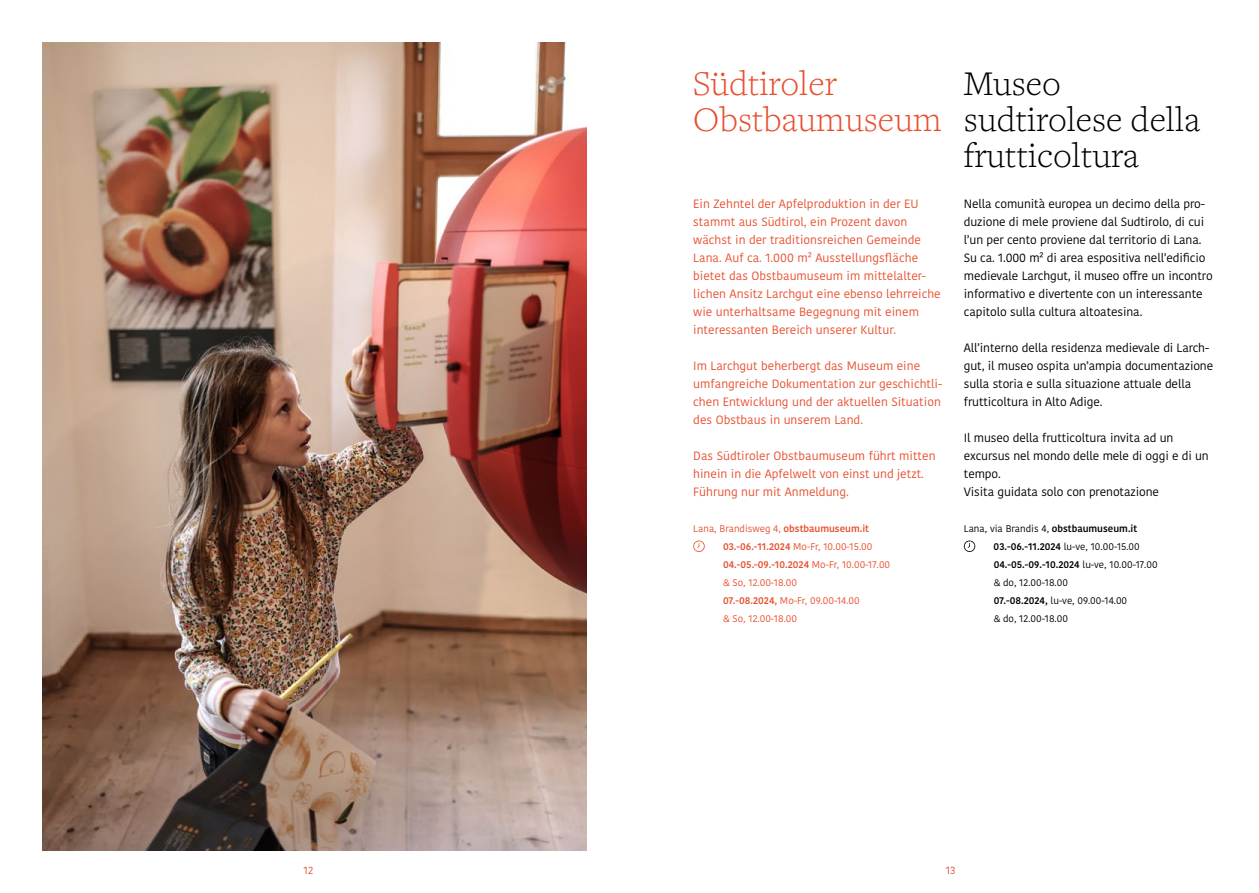
<style>
.page{position:relative;width:1259px;height:893px;background:#fff}
.page>*{position:absolute;margin:0;border:0;box-sizing:border-box;transform-origin:0 0}
.t1{font:300 36px/36px "Freight Text Pro";color:#000}
.t2{font:300 36px/36px "Freight Text Pro";color:#e84f2f}
.t3{font:12px/18px "Kohinoor Devanagari";letter-spacing:-.01em;color:#000}
.t4{font:12px/18px "Kohinoor Devanagari";color:#e84f2f}
.t5{font:10.5px "Kohinoor Devanagari";color:#e84f2f}
.t6{font:9.75px/18px "Kohinoor Devanagari";color:#e84f2f}
.t7{font:9.75px/18px "Kohinoor Devanagari";color:#000}
.s1{font-weight:600}
</style>
<div class="page">
<img style="left:43px;top:43px;width:544px;height:807px">
<svg style="left:693px;top:540px;width:11px;height:12px"></svg>
<svg style="left:964px;top:540px;width:11px;height:12px"></svg>
<h1 class="t2" style="left:693px;top:65px;width:250px">Südtiroler<br>Obstbaumuseum</h1>
<p class="t4" style="left:693px;top:195px;width:249px">Ein Zehntel der Apfelproduktion in der EU stammt aus Südtirol, ein Prozent davon wächst in der traditionsreichen Gemeinde Lana. Auf ca. 1.000 m² Ausstellungsfläche bietet das Obstbaumuseum im mittelalter&shy;lichen Ansitz Larchgut eine ebenso lehrreiche wie unterhaltsame Begegnung mit einem interessanten Bereich unserer Kultur.</p>
<p class="t4" style="left:693px;top:357px;width:250px">Im Larchgut beherbergt das Museum eine umfangreiche Dokumentation zur geschichtli&shy;chen Entwicklung und der aktuellen Situation des Obstbaus in unserem Land.</p>
<p class="t4" style="left:693px;top:447px;width:244px">Das Südtiroler Obstbaumuseum führt mitten hinein in die Apfelwelt von einst und jetzt.<br>Führung nur mit Anmeldung.</p>
<p class="t6" style="left:723px;top:519px;width:169px;text-indent:-30px">Lana, Brandisweg 4, <span class="s1">obstbaumuseum.it<br>03.-06.-11.2024</span> Mo-Fr, 10.00-15.00<br><span class="s1">04.-05.-09.-10.2024</span> Mo-Fr, 10.00-17.00 &amp; So, 12.00-18.00<br><span class="s1">07.-08.2024,</span> Mo-Fr, 09.00-14.00<br>&amp; So, 12.00-18.00</p>
<h1 class="t1" style="left:964px;top:65px;width:238px">Museo sudtirolese della frutticoltura</h1>
<p class="t3" style="left:964px;top:195px;width:250px">Nella comunità europea un decimo della pro&shy;duzione di mele proviene dal Sudtirolo, di cui l’un per cento proviene dal territorio di Lana.<br>Su ca. 1.000 m² di area espositiva nell’edificio medievale Larchgut, il museo offre un incontro informativo e divertente con un interessante capitolo sulla cultura altoatesina.</p>
<p class="t3" style="left:964px;top:339px;width:251px">All’interno della residenza medievale di Larch&shy;gut, il museo ospita un’ampia documentazione sulla storia e sulla situazione attuale della frutticoltura in Alto Adige.</p>
<p class="t3" style="left:964px;top:429px;width:246px">Il museo della frutticoltura invita ad un excursus nel mondo delle mele di oggi e di un tempo.<br>Visita guidata solo con prenotazione</p>
<p class="t7" style="left:993px;top:519px;width:165px;text-indent:-30px">Lana, via Brandis 4, <span class="s1">obstbaumuseum.it<br>03.-06.-11.2024</span> lu-ve, 10.00-15.00<br><span class="s1">04.-05.-09.-10.2024</span> lu-ve, 10.00-17.00 &amp; do, 12.00-18.00<br><span class="s1">07.-08.2024,</span> lu-ve, 09.00-14.00<br>&amp; do, 12.00-18.00</p>
<p class="t5" style="left:303px;top:864px;width:11px">12</p>
<p class="t5" style="left:945px;top:864px;width:11px">13</p>
</div>
